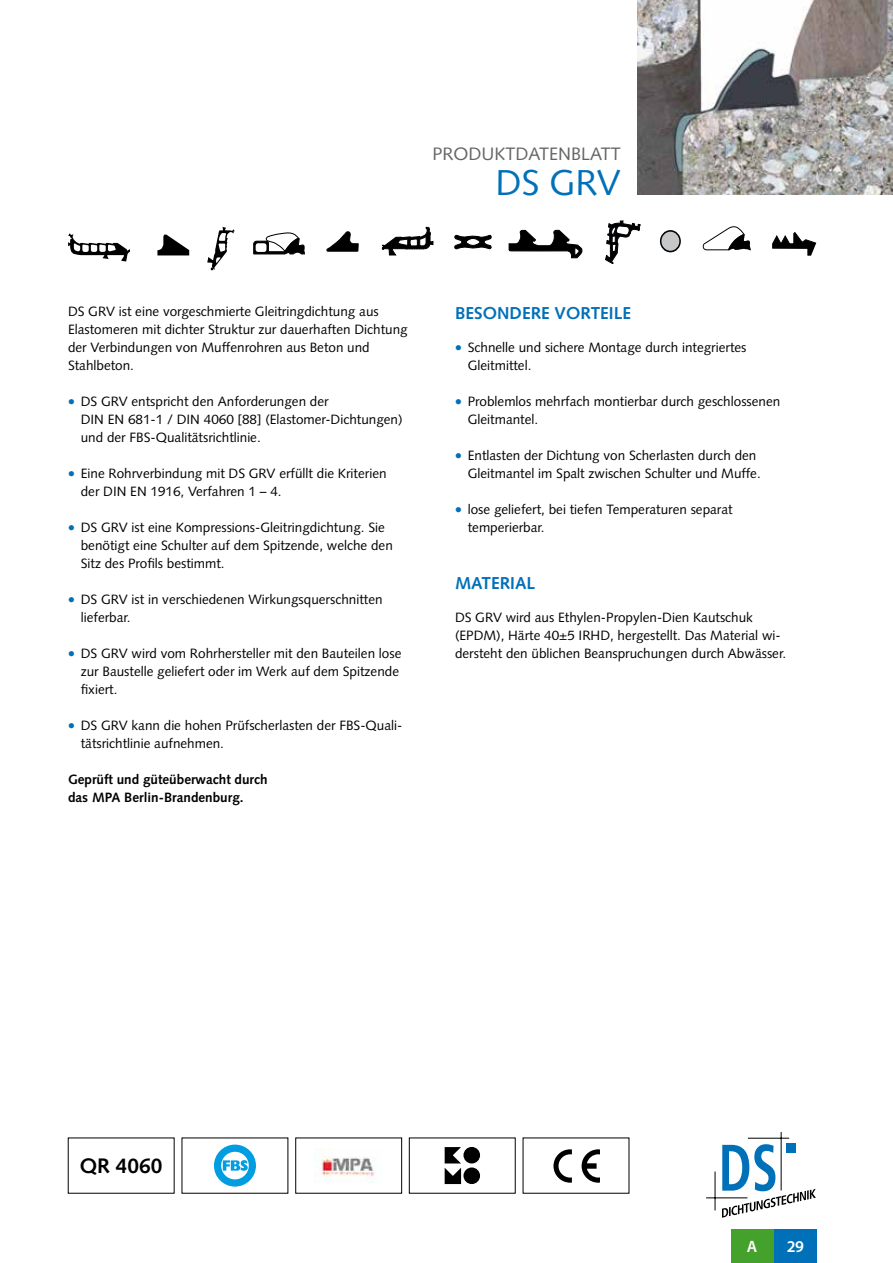
<style>
.page{position:relative;width:893px;height:1263px;background:#fff}
.page>*{position:absolute;margin:0;border:0;box-sizing:border-box;transform-origin:0 0}
.t1{font:36px "Syntax LT Std";color:#0070b8}
.t2{font:700 21px "Syntax LT Std";color:#000}
.t3{font:18px "Syntax LT Std";color:#646567}
.t4{font:700 17.25px "Syntax LT Std";color:#0070b8}
.t5{font:600 16.5px "Myriad Pro";color:#fff}
.t6{font:13.5px/18px "Syntax LT Std";color:#000}
.t7{font:700 13.5px/18px "Syntax LT Std";color:#000}
</style>
<div class="page">
<div style="left:661px;top:231px;width:19px;height:21px;background:#c6c7c8;border-radius:50%"></div>
<div style="left:660px;top:230px;width:21px;height:22px;border:2px solid #000204;border-radius:50%"></div>
<svg style="left:454px;top:234px;width:38px;height:16px"></svg>
<svg style="left:326px;top:231px;width:33px;height:21px"></svg>
<svg style="left:253px;top:232px;width:52px;height:23px"></svg>
<div style="left:256px;top:243px;width:11px;height:9px;border:5px solid #fff"></div>
<svg style="left:157px;top:234px;width:32px;height:21px"></svg>
<svg style="left:772px;top:232px;width:44px;height:24px"></svg>
<svg style="left:702px;top:226px;width:49px;height:24px"></svg>
<svg style="left:605px;top:220px;width:36px;height:44px"></svg>
<svg style="left:508px;top:230px;width:75px;height:28px"></svg>
<svg style="left:381px;top:226px;width:53px;height:30px"></svg>
<svg style="left:207px;top:227px;width:28px;height:43px"></svg>
<svg style="left:68px;top:233px;width:62px;height:29px"></svg>
<div style="left:774px;top:1229px;width:42px;height:34px;background:#0070b8"></div>
<div style="left:731px;top:1229px;width:42px;height:34px;background:#44a12b"></div>
<div style="left:786px;top:1143px;width:10px;height:10px;background:#0070b8"></div>
<svg style="left:722px;top:1144px;width:94px;height:74px"></svg>
<hr style="left:781px;top:1132px;width:1px;height:58px;background:#000">
<hr style="left:748px;top:1138px;width:41px;height:1px;background:#000">
<hr style="left:715px;top:1171px;width:1px;height:39px;background:#000">
<hr style="left:706px;top:1197px;width:41px;height:1px;background:#000">
<img style="left:638px;top:0;width:255px;height:195px">
<svg style="left:214px;top:1144px;width:42px;height:42px"></svg>
<svg style="left:445px;top:1147px;width:16px;height:37px"></svg>
<div style="left:463px;top:1147px;width:17px;height:16px;background:#000;border-radius:50%"></div>
<div style="left:463px;top:1167px;width:17px;height:17px;background:#000;border-radius:50%"></div>
<img style="left:315px;top:1156px;width:60px;height:21px">
<svg style="left:553px;top:1149px;width:19px;height:34px"></svg>
<svg style="left:582px;top:1149px;width:18px;height:34px"></svg>
<h3 class="t3" style="left:432px;top:144px;width:190px">PRODUKTDATENBLATT</h3>
<h1 class="t1" style="left:495px;top:161px;width:127px">DS GRV</h1>
<p class="t6" style="left:68px;top:303px;width:341px">DS GRV ist eine vorgeschmierte Gleitringdichtung aus Elastomeren mit dichter Struktur zur dauerhaften Dichtung der Verbindungen von Muffenrohren aus Beton und Stahlbeton.</p>
<p class="t6" style="left:81px;top:393px;width:323px">DS GRV entspricht den Anforderungen der<br>DIN EN 681-1 / DIN 4060 [88] (Elastomer-Dichtungen) und der FBS-Qualitätsrichtlinie.</p>
<p class="t6" style="left:81px;top:465px;width:307px">Eine Rohrverbindung mit DS GRV erfüllt die Kriterien der DIN EN 1916, Verfahren 1 – 4.</p>
<p class="t6" style="left:81px;top:519px;width:314px">DS GRV ist eine Kompressions-Gleitringdichtung. Sie benötigt eine Schulter auf dem Spitzende, welche den<br>Sitz des Profils bestimmt.</p>
<p class="t6" style="left:81px;top:591px;width:303px">DS GRV ist in verschiedenen Wirkungsquerschnitten lieferbar.</p>
<p class="t6" style="left:81px;top:645px;width:322px">DS GRV wird vom Rohrhersteller mit den Bauteilen lose zur Baustelle geliefert oder im Werk auf dem Spitzende fixiert.</p>
<p class="t6" style="left:81px;top:717px;width:323px">DS GRV kann die hohen Prüfscherlasten der FBS-Quali&shy;tätsrichtlinie aufnehmen.</p>
<p class="t7" style="left:68px;top:771px;width:201px">Geprüft und güteüberwacht durch das MPA Berlin-Brandenburg.</p>
<p class="t4" style="left:455px;top:303px;width:177px">BESONDERE VORTEILE</p>
<p class="t6" style="left:468px;top:339px;width:280px">Schnelle und sichere Montage durch integriertes<br>Gleitmittel.</p>
<p class="t6" style="left:468px;top:393px;width:314px">Problemlos mehrfach montierbar durch geschlossenen<br>Gleitmantel.</p>
<p class="t6" style="left:468px;top:447px;width:295px">Entlasten der Dichtung von Scherlasten durch den<br>Gleitmantel im Spalt zwischen Schulter und Muffe.</p>
<p class="t6" style="left:468px;top:501px;width:266px">lose geliefert, bei tiefen Temperaturen separat temperierbar.</p>
<p class="t4" style="left:455px;top:573px;width:82px">MATERIAL</p>
<p class="t6" style="left:455px;top:609px;width:333px">DS GRV wird aus Ethylen-Propylen-Dien Kautschuk (EPDM), Härte 40±5 IRHD, hergestellt. Das Material wi&shy;dersteht den üblichen Beanspruchungen durch Abwässer.</p>
<h2 class="t2" style="left:80px;top:1154px;width:84px">QR 4060</h2>
<p class="t5" style="left:747px;top:1236px;width:12px">A</p>
<p class="t5" style="left:787px;top:1236px;width:19px">29</p>
</div>
